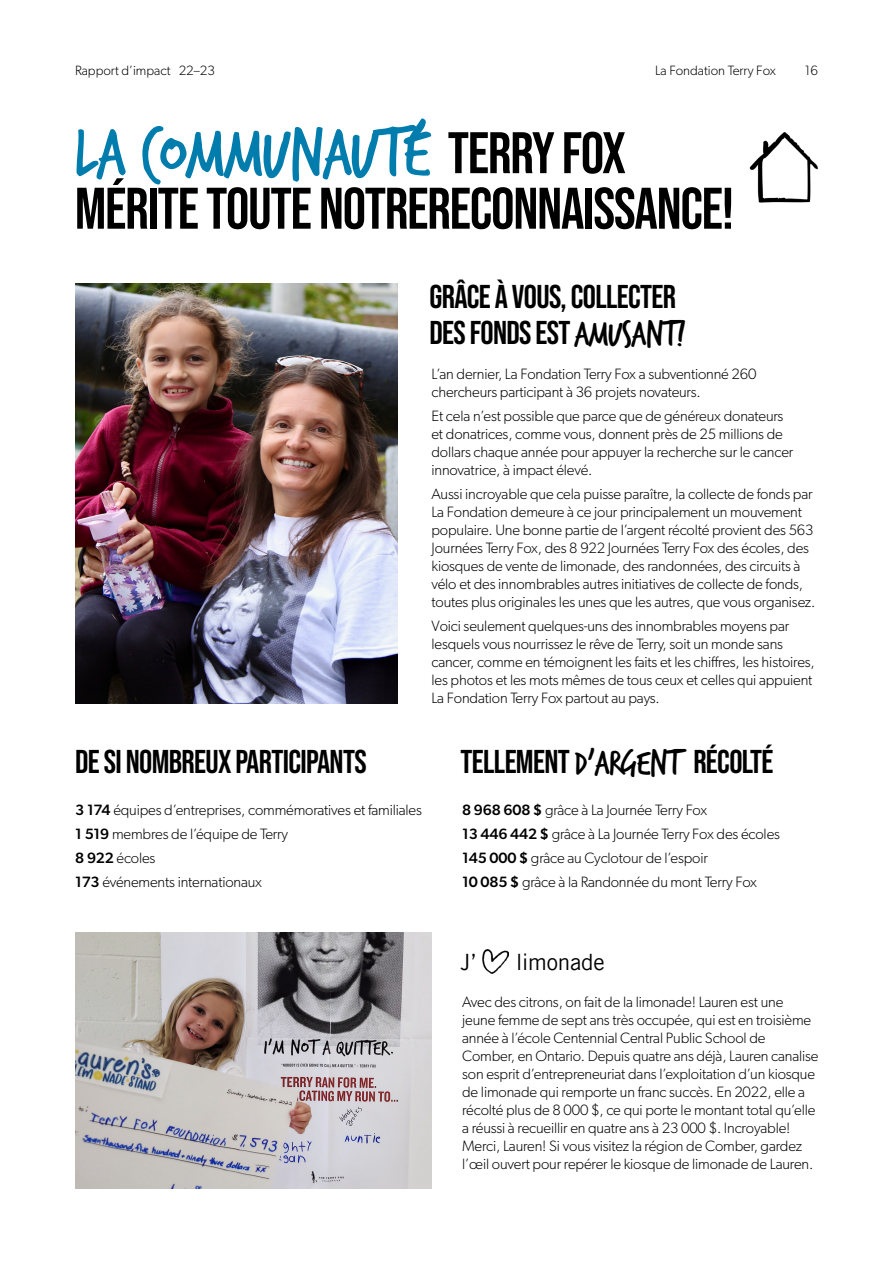
<style>
.page{position:relative;width:893px;height:1263px;background:#fff}
.page>*{position:absolute;margin:0;border:0;box-sizing:border-box;transform-origin:0 0}
.t1{font:73.5px "Trash Hand";letter-spacing:-.02em;color:#007dad}
.t2{font:58.5px "Bebas Neue";letter-spacing:-.02em;color:#000}
.t3{font:33px/36px "Bebas Neue";letter-spacing:-.02em;color:#000}
.t4{font:22.5px "Trade Gothic LT Pro";letter-spacing:-.01em;color:#000}
.t5{font:300 15px/18px "Gibson";letter-spacing:-.01em;color:#000}
.t6{font:300 13.5px "Gibson";color:#000}
.s1{font-family:"Bebas Neue";font-size:58.5px;color:#000}
.s2{font-family:"Trash Hand";font-size:37.5px}
.s3{font-weight:500}
</style>
<div class="page">
<img style="left:75px;top:284px;width:322px;height:419px">
<img style="left:483px;top:950px;width:25px;height:24px">
<img style="left:75px;top:932px;width:356px;height:256px">
<img style="left:749px;top:132px;width:69px;height:71px">
<p class="t6" style="left:75px;top:62px;width:141px">Rapport d’impact 22–23</p>
<p class="t6" style="left:655px;top:62px;width:122px">La Fondation Terry Fox</p>
<h1 class="t1" style="left:75px;top:117px;width:553px">LA COMMUNAUTÉ <span class="s1">TERRY FOX</span></h1>
<h2 class="t2" style="left:75px;top:175px;width:661px">MÉRITE TOUTE NOTRERECONNAISSANCE!</h2>
<h3 class="t3" style="left:429px;top:279px;width:258px">GRÂCE À VOUS, COLLECTER<br>DES FONDS EST <span class="s2">AMUSANT!</span></h3>
<p class="t6" style="left:805px;top:62px;width:15px">16</p>
<p class="t5" style="left:431px;top:365px;width:327px">L’an dernier, La Fondation Terry Fox a subventionné 260 chercheurs participant à 36 projets novateurs.</p>
<p class="t5" style="left:431px;top:407px;width:363px">Et cela n’est possible que parce que de généreux donateurs et donatrices, comme vous, donnent près de 25 millions de dollars chaque année pour appuyer la recherche sur le cancer innovatrice, à impact élevé.</p>
<p class="t5" style="left:431px;top:485px;width:386px">Aussi incroyable que cela puisse paraître, la collecte de fonds par La Fondation demeure à ce jour principalement un mouvement populaire. Une bonne partie de l’argent récolté provient des 563<br>Journées Terry Fox, des 8 922 Journées Terry Fox des écoles, des kiosques de vente de limonade, des randonnées, des circuits à vélo et des innombrables autres initiatives de collecte de fonds, toutes plus originales les unes que les autres, que vous organisez.</p>
<p class="t5" style="left:431px;top:617px;width:385px">Voici seulement quelques-uns des innombrables moyens par lesquels vous nourrissez le rêve de Terry, soit un monde sans cancer, comme en témoignent les faits et les chiffres, les histoires, les photos et les mots mêmes de tous ceux et celles qui appuient La Fondation Terry Fox partout au pays.</p>
<h3 class="t3" style="left:75px;top:743px;width:293px">DE SI NOMBREUX PARTICIPANTS</h3>
<h3 class="t3" style="left:461px;top:743px;width:314px">TELLEMENT <span class="s2">D’ARGENT</span> RÉCOLTÉ</h3>
<p class="t5" style="left:75px;top:798px;width:348px;line-height:24px"><span class="s3">3 174</span> équipes d’entreprises, commémoratives et familiales <span class="s3">1 519</span> membres de l’équipe de Terry<br><span class="s3">8 922</span> écoles<br><span class="s3">173</span> événements internationaux</p>
<p class="t5" style="left:462px;top:798px;width:319px;line-height:24px"><span class="s3">8 968 608 $</span> grâce à La Journée Terry Fox<br><span class="s3">13 446 442 $</span> grâce à La Journée Terry Fox des écoles <span class="s3">145 000 $</span> grâce au Cyclotour de l’espoir<br><span class="s3">10 085 $</span> grâce à la Randonnée du mont Terry Fox</p>
<h3 class="t4" style="left:461px;top:948px;width:18px">J’</h3>
<h3 class="t4" style="left:516px;top:948px;width:90px">limonade</h3>
<p class="t5" style="left:462px;top:992px;width:358px">Avec des citrons, on fait de la limonade! Lauren est une jeune femme de sept ans très occupée, qui est en troisième année à l’école Centennial Central Public School de Comber, en Ontario. Depuis quatre ans déjà, Lauren canalise son esprit d’entrepreneuriat dans l’exploitation d’un kiosque de limonade qui remporte un franc succès. En 2022, elle a récolté plus de 8 000 $, ce qui porte le montant total qu’elle a réussi à recueillir en quatre ans à 23 000 $. Incroyable!<br>Merci, Lauren! Si vous visitez la région de Comber, gardez l’œil ouvert pour repérer le kiosque de limonade de Lauren.</p>
</div>
